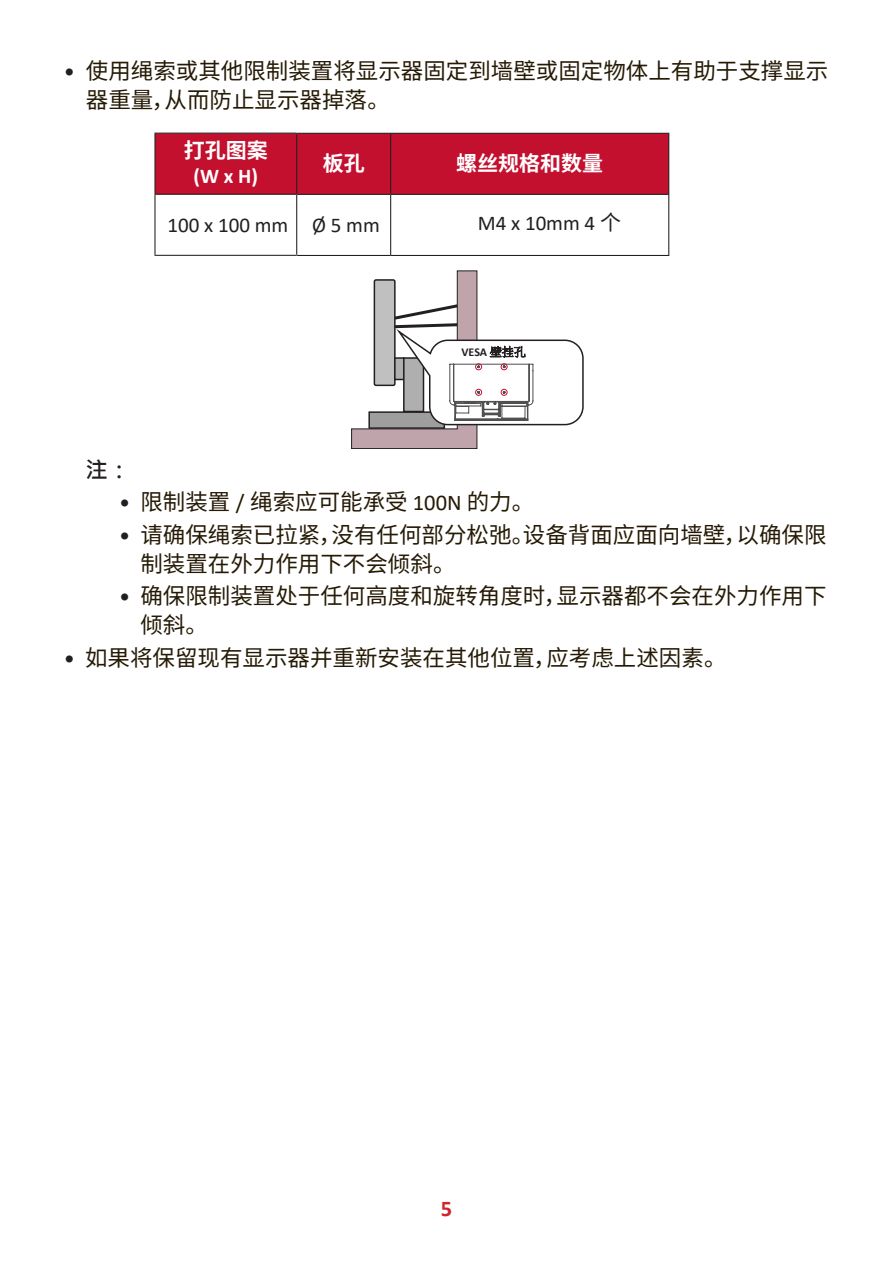
<style>
.page{position:relative;width:893px;height:1263px;background:#fff}
.page>*{position:absolute;margin:0;border:0;box-sizing:border-box;transform-origin:0 0}
.t1{font:22.5px/28.5px "Noto Sans CJ Ksc";color:#251a05}
.t2{font:700 22.5px "Microsoft Jheng Hei";color:#231f20}
.t3{font:700 22.5px "Calibri";color:#d1232a}
.t4{font:21px "Calibri";color:#231f20}
.t5{font:700 21px "Noto Sans CJ Ksc";color:#fff}
.t6{font:700 21px "Calibri";color:#fff}
.t7{font:700 12px "Calibri";color:#231f20}
.s1{font-family:"Calibri";color:#231f20}
.s2{font-family:"Noto Sans CJ Ksc"}
.s3{font-family:"Adobe Song Std";font-weight:300}
.s4{font-family:"Calibri"}
</style>
<div class="page">
<div style="left:156px;top:134px;width:512px;height:60px;background:#c3102f"></div>
<hr style="left:154px;top:133px;width:143px;height:1px;background:#231f20">
<hr style="left:154px;top:134px;width:2px;height:60px;background:#231f20">
<hr style="left:296px;top:134px;width:1px;height:60px;background:#231f20">
<hr style="left:297px;top:133px;width:94px;height:1px;background:#231f20">
<hr style="left:391px;top:133px;width:278px;height:1px;background:#231f20">
<hr style="left:390px;top:134px;width:1px;height:60px;background:#231f20">
<hr style="left:668px;top:134px;width:1px;height:60px;background:#231f20">
<hr style="left:154px;top:194px;width:143px;height:1px;background:#231f20">
<hr style="left:154px;top:195px;width:2px;height:60px;background:#231f20">
<hr style="left:296px;top:195px;width:1px;height:60px;background:#231f20">
<hr style="left:297px;top:194px;width:94px;height:1px;background:#231f20">
<hr style="left:391px;top:194px;width:278px;height:1px;background:#231f20">
<hr style="left:390px;top:195px;width:1px;height:60px;background:#231f20">
<hr style="left:668px;top:195px;width:1px;height:60px;background:#231f20">
<hr style="left:154px;top:255px;width:143px;height:1px;background:#231f20">
<hr style="left:297px;top:255px;width:94px;height:1px;background:#231f20">
<hr style="left:391px;top:255px;width:278px;height:1px;background:#231f20">
<svg style="left:351px;top:270px;width:233px;height:179px"></svg>
<p class="t1" style="left:86px;top:57px;width:744px;text-indent:-22px"><span class="s1">•</span> 使用绳索或其他限制装置将显示器固定到墙壁或固定物体上有助于支撑显示器重量，从而防止显示器掉落。</p>
<p class="t5" style="left:184px;top:138px;width:85px">打孔图案</p>
<p class="t6" style="left:194px;top:161px;width:66px">(W x H)</p>
<p class="t5" style="left:323px;top:151px;width:43px">板孔</p>
<p class="t5" style="left:456px;top:151px;width:148px">螺丝规格和数量</p>
<p class="t4" style="left:168px;top:210px;width:214px">100 x 100 mm Ø 5 mm</p>
<p class="t4" style="left:478px;top:209px;width:145px">M4 x 10mm 4 <span class="s2">个</span></p>
<p class="t2" style="left:85px;top:455px;width:46px">注：</p>
<p class="t7" style="left:461px;top:344px;width:66px">VESA <span class="s3">壁挂孔</span></p>
<p class="t1" style="left:119px;top:488px;width:417px"><span class="s1">•</span> 限制装置 <span class="s4">/</span> 绳索应可能承受 <span class="s4">100N</span> 的力。</p>
<p class="t1" style="left:140px;top:521px;width:688px;text-indent:-21px"><span class="s1">•</span> 请确保绳索已拉紧，没有任何部分松弛。设备背面应面向墙壁，以确保限制装置在外力作用下不会倾斜。</p>
<p class="t1" style="left:140px;top:582px;width:688px;text-indent:-21px"><span class="s1">•</span> 确保限制装置处于任何高度和旋转角度时，显示器都不会在外力作用下倾斜。</p>
<p class="t1" style="left:64px;top:643px;width:664px"><span class="s1">•</span> 如果将保留现有显示器并重新安装在其他位置，应考虑上述因素。</p>
<p class="t3" style="left:441px;top:1193px;width:13px">5</p>
</div>
